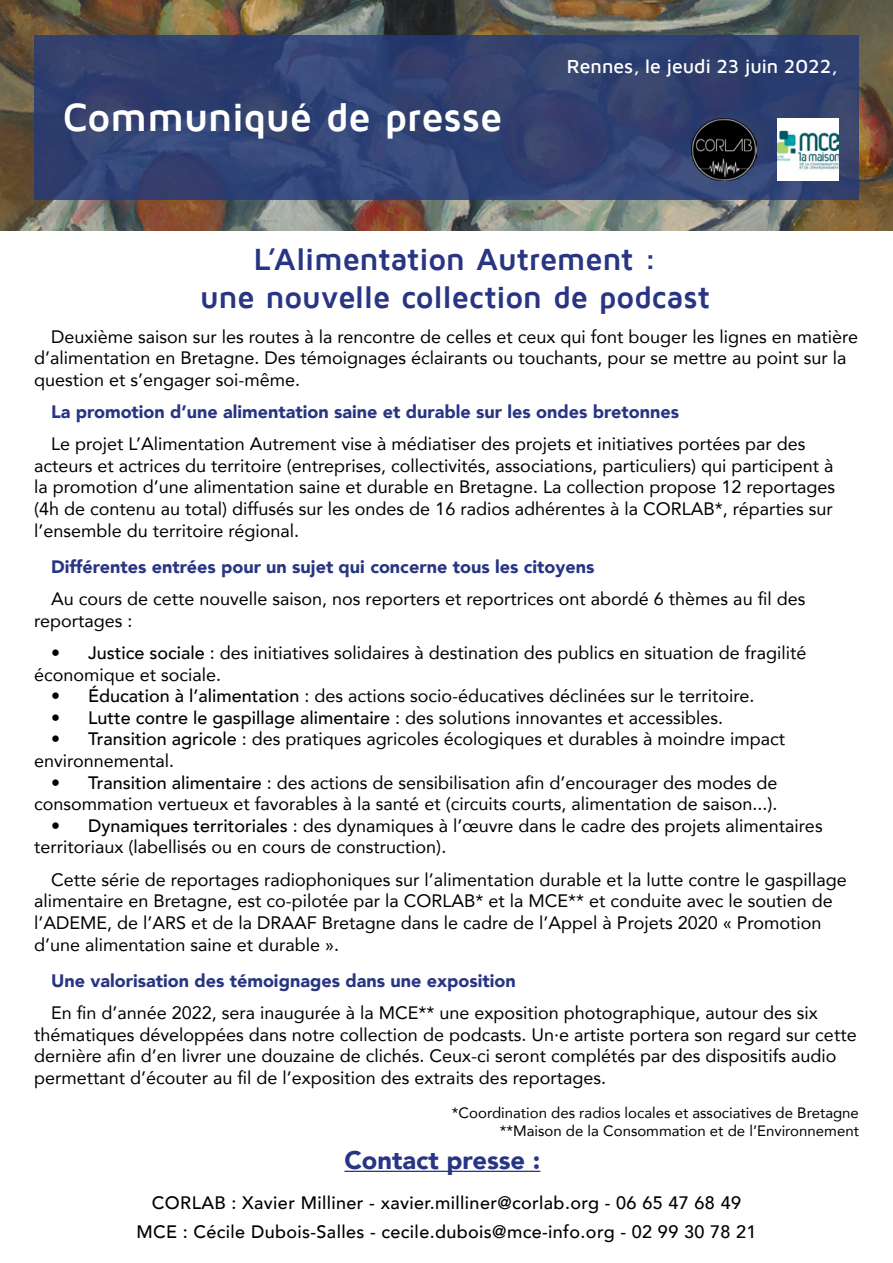
<style>
.page{position:relative;width:893px;height:1263px;background:#fff}
.page>*{position:absolute;margin:0;border:0;box-sizing:border-box;transform-origin:0 0}
.t1{font:700 40.5px "Maven Pro";letter-spacing:-.02em;color:#fff}
.t2{font:700 31.5px/37.8px "Maven Pro";letter-spacing:-.015em;color:#283583;text-align:center}
.t3{font:900 25.5px "Avenir";color:#283583}
.t4{font:19.5px "Maven Pro";color:#fff}
.t5{font:18px/21.6px "Avenir";color:#000}
.t6{font:900 18px "Avenir";color:#283583}
.t7{font:500 18px/28.8px "Avenir";letter-spacing:.02em;color:#000;text-align:center}
.t8{font:15px/18px "Avenir";color:#000;text-align:right}
.s1{font-weight:500}
</style>
<div class="page">
<img style="left:0;top:0;width:893px;height:231px">
<svg style="left:34px;top:35px;width:825px;height:165px;background:#324272"></svg>
<img style="left:692px;top:119px;width:65px;height:61px">
<img style="left:778px;top:119px;width:61px;height:61px">
<hr style="left:344px;top:1171px;width:196px;height:1px;background:#283583">
<h1 class="t1" style="left:63px;top:96px;width:441px">Communiqué de presse</h1>
<p class="t4" style="left:567px;top:53px;width:272px">Rennes, le jeudi 23 juin 2022,</p>
<h2 class="t2" style="left:200px;top:241px;width:512px">L’Alimentation Autrement :<br>une nouvelle collection de podcast</h2>
<p class="t5" style="left:34px;top:325px;width:826px;text-indent:17px">Deuxième saison sur les routes à la rencontre de celles et ceux qui font bouger les lignes en matière d’alimentation en Bretagne. Des témoignages éclairants ou touchants, pour se mettre au point sur la question et s’engager soi-même.</p>
<p class="t6" style="left:51px;top:396px;width:630px">La promotion d’une alimentation saine et durable sur les ondes bretonnes</p>
<p class="t5" style="left:34px;top:433px;width:802px;text-indent:17px">Le projet L’Alimentation Autrement vise à médiatiser des projets et initiatives portées par des acteurs et actrices du territoire (entreprises, collectivités, associations, particuliers) qui participent à la promotion d’une alimentation saine et durable en Bretagne. La collection propose 12 reportages (4h de contenu au total) diffusés sur les ondes de 16 radios adhérentes à la CORLAB*, réparties sur l’ensemble du territoire régional.</p>
<p class="t6" style="left:51px;top:551px;width:545px">Différentes entrées pour un sujet qui concerne tous les citoyens</p>
<p class="t5" style="left:34px;top:587px;width:773px;text-indent:17px">Au cours de cette nouvelle saison, nos reporters et reportrices ont abordé 6 thèmes au fil des reportages :</p>
<p class="t5" style="left:34px;top:641px;width:774px;text-indent:17px">• <span class="s1">Justice sociale</span> : des initiatives solidaires à destination des publics en situation de fragilité économique et sociale.</p>
<p class="t5" style="left:51px;top:685px;width:705px">• <span class="s1">Éducation à l’alimentation</span> : des actions socio-éducatives déclinées sur le territoire.</p>
<p class="t5" style="left:51px;top:706px;width:674px">• <span class="s1">Lutte contre le gaspillage alimentaire</span> : des solutions innovantes et accessibles.</p>
<p class="t5" style="left:34px;top:728px;width:752px;text-indent:17px">• <span class="s1">Transition agricole</span> : des pratiques agricoles écologiques et durables à moindre impact environnemental.</p>
<p class="t5" style="left:34px;top:771px;width:745px;text-align:right">• <span class="s1">Transition alimentaire</span> : des actions de sensibilisation afin d’encourager des modes de consommation vertueux et favorables à la santé et (circuits courts, alimentation de saison...).</p>
<p class="t5" style="left:34px;top:814px;width:790px;text-indent:17px">• <span class="s1">Dynamiques territoriales</span> : des dynamiques à l’œuvre dans le cadre des projets alimentaires territoriaux (labellisés ou en cours de construction).</p>
<p class="t5" style="left:34px;top:868px;width:814px;text-indent:17px">Cette série de reportages radiophoniques sur l’alimentation durable et la lutte contre le gaspillage alimentaire en Bretagne, est co-pilotée par la CORLAB* et la MCE** et conduite avec le soutien de l’ADEME, de l’ARS et de la DRAAF Bretagne dans le cadre de l’Appel à Projets 2020 « Promotion d’une alimentation saine et durable ».</p>
<p class="t6" style="left:51px;top:965px;width:466px">Une valorisation des témoignages dans une exposition</p>
<p class="t5" style="left:34px;top:1001px;width:824px;text-indent:17px">En fin d’année 2022, sera inaugurée à la MCE** une exposition photographique, autour des six thématiques développées dans notre collection de podcasts. Un·e artiste portera son regard sur cette dernière afin d’en livrer une douzaine de clichés. Ceux-ci seront complétés par des dispositifs audio permettant d’écouter au fil de l’exposition des extraits des reportages.</p>
<p class="t8" style="left:452px;top:1103px;width:408px">*Coordination des radios locales et associatives de Bretagne **Maison de la Consommation et de l’Environnement</p>
<h3 class="t3" style="left:344px;top:1139px;width:197px">Contact presse :</h3>
<p class="t7" style="left:136px;top:1187px;width:622px">CORLAB : Xavier Milliner - xavier.milliner@corlab.org - 06 65 47 68 49<br>MCE : Cécile Dubois-Salles - cecile.dubois@mce-info.org - 02 99 30 78 21</p>
</div>
